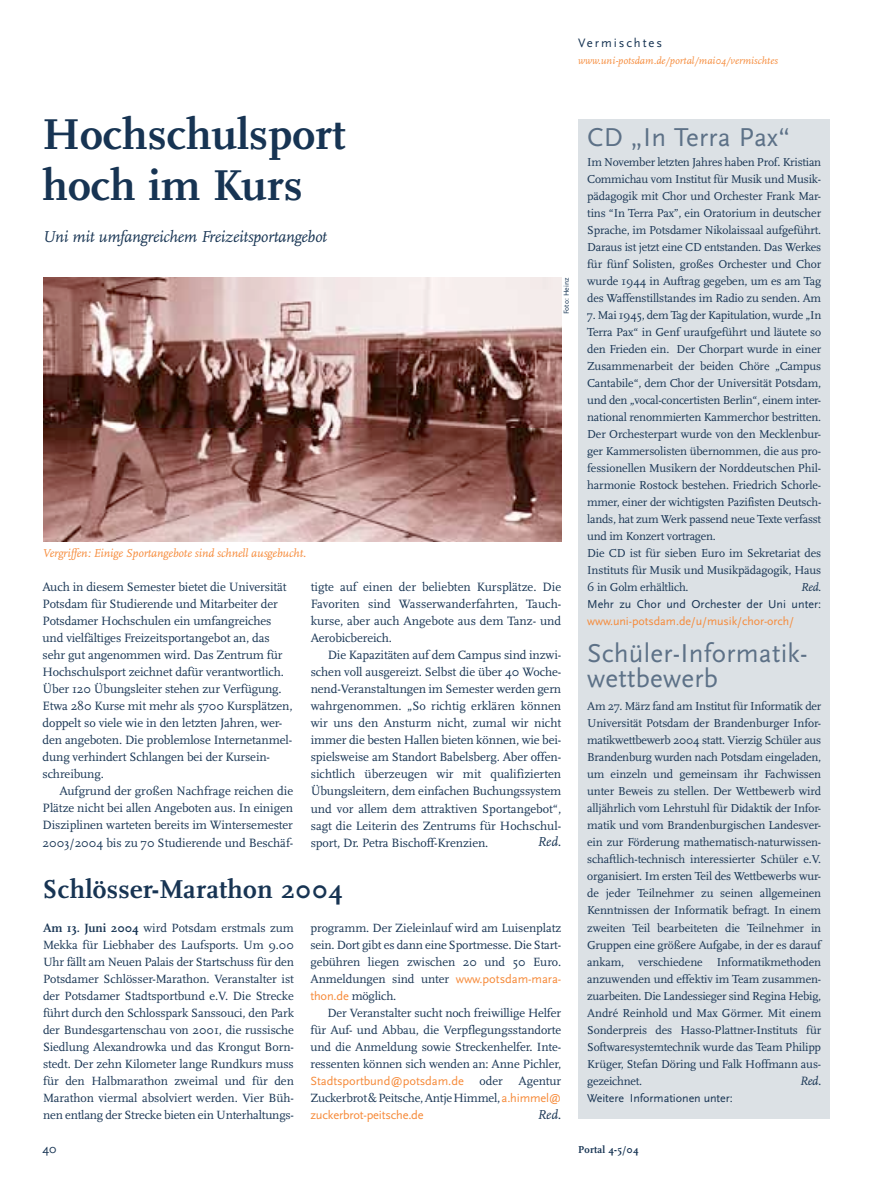
<style>
.page{position:relative;width:893px;height:1191px;background:#fff}
.page>*{position:absolute;margin:0;border:0;box-sizing:border-box;transform-origin:0 0}
.t1{font:700 45px/51px "Scala";color:#173453}
.t2{font:27px/25.5px "Scala Sans";letter-spacing:.01em;color:#5d7187}
.t3{font:700 27px "Scala";letter-spacing:.01em;color:#173453}
.t4{font:italic 16.5px "Scala";letter-spacing:-.015em;color:#173453}
.t5{font:italic 13.5px "Scala";color:#173453}
.t6{font:12.75px "Scala Sans";letter-spacing:.15em;color:#173453}
.t7{font:12.6px/17px "Scala";letter-spacing:-.01em;color:#173453;text-align:justify}
.t8{font:italic 12.6px "Scala";color:#173453}
.t9{font:12.45px/17px "Scala";letter-spacing:-.01em;color:#173453;text-align:justify}
.t10{font:12.45px "Scala Sans";letter-spacing:-.005em;color:#f68a39}
.t11{font:12px/17px "Scala";letter-spacing:-.01em;color:#173453;text-align:justify}
.t12{font:12px "Scala Sans";letter-spacing:.005em;color:#173453}
.t13{font:italic 12px "Scala";letter-spacing:-.005em;color:#f68a39}
.t14{font:12px "Scala Sans";letter-spacing:-.005em;color:#f68a39}
.t15{font:italic 12px "Scala";color:#173453}
.t16{font:italic 10.5px "Scala";letter-spacing:.005em;color:#f68a39}
.t17{font:700 10.5px "Scala";letter-spacing:.015em;color:#173453}
.t18{font:7.5px "Scala Sans";color:#173453}
.s1{font-family:"Scala Sans";color:#f68a39}
.s2{font-weight:700}
</style>
<div class="page">
<div style="left:579px;top:120px;width:251px;height:998px;background:#dce1e5"></div>
<img style="left:44px;top:277px;width:517px;height:265px">
<p class="t6" style="left:578px;top:36px;width:85px">Vermischtes</p>
<p class="t16" style="left:578px;top:55px;width:201px">www.uni-potsdam.de/portal/mai04/vermischtes</p>
<h1 class="t1" style="left:43px;top:109px;width:305px">Hochschulsport hoch im Kurs</h1>
<h3 class="t4" style="left:43px;top:228px;width:286px">Uni mit umfangreichem Freizeitsportangebot</h3>
<p class="t18" style="left:562px;top:314px;width:38px;rotate:-90deg">Foto: Heinz</p>
<p class="t13" style="left:43px;top:547px;width:265px">Vergriffen: Einige Sportangebote sind schnell ausgebucht.</p>
<p class="t7" style="left:43px;top:579px;width:251px;text-align:left">Auch in diesem Semester bietet die Universität Potsdam für Studierende und Mitarbeiter der Potsdamer Hochschulen ein umfangreiches und vielfältiges Freizeitsportangebot an, das sehr gut angenommen wird. Das Zentrum für Hochschulsport zeichnet dafür verantwortlich.<br>Über 120 Übungsleiter stehen zur Verfügung.<br>Etwa 280 Kurse mit mehr als 5700 Kursplätzen, doppelt so viele wie in den letzten Jahren, wer&shy;den angeboten. Die problemlose Internetanmel&shy;dung verhindert Schlangen bei der Kursein&shy;schreibung.</p>
<p class="t7" style="left:43px;top:783px;width:252px;text-indent:17px">Aufgrund der großen Nachfrage reichen die Plätze nicht bei allen Angeboten aus. In einigen Disziplinen warteten bereits im Wintersemester 2003/2004 bis zu 70 Studierende und Beschäf-</p>
<p class="t7" style="left:311px;top:579px;width:252px">tigte auf einen der beliebten Kursplätze. Die Favoriten sind Wasserwanderfahrten, Tauch&shy;kurse, aber auch Angebote aus dem Tanz- und Aerobicbereich.</p>
<p class="t7" style="left:311px;top:647px;width:252px;text-indent:17px">Die Kapazitäten auf dem Campus sind inzwi&shy;schen voll ausgereizt. Selbst die über 40 Woche&shy;nend-Veranstaltungen im Semester werden gern wahrgenommen. „So richtig erklären können wir uns den Ansturm nicht, zumal wir nicht immer die besten Hallen bieten können, wie bei&shy;spielsweise am Standort Babelsberg. Aber offen&shy;sichtlich überzeugen wir mit qualifizierten Übungsleitern, dem einfachen Buchungssystem und vor allem dem attraktiven Sportangebot“, sagt die Leiterin des Zentrums für Hochschul&shy;sport, Dr. Petra Bischoff-Krenzien.</p>
<p class="t5" style="left:537px;top:835px;width:25px">Red.</p>
<h2 class="t3" style="left:43px;top:873px;width:302px">Schlösser-Marathon 2004</h2>
<p class="t9" style="left:310px;top:919px;width:252px">programm. Der Zieleinlauf wird am Luisenplatz sein. Dort gibt es dann eine Sportmesse. Die Start&shy;gebühren liegen zwischen 20 und 50 Euro.<br>Anmeldungen sind unter <span class="s1">www.potsdam-mara&shy;thon.de</span> möglich.</p>
<p class="t9" style="left:310px;top:1004px;width:252px;text-indent:17px">Der Veranstalter sucht noch freiwillige Helfer für Auf- und Abbau, die Verpflegungsstandorte und die Anmeldung sowie Streckenhelfer. Inte&shy;ressenten können sich wenden an: Anne Pichler,</p>
<p class="t10" style="left:310px;top:1073px;width:155px">Stadtsportbund@potsdam.de</p>
<p class="t9" style="left:480px;top:1072px;width:25px">oder</p>
<p class="t9" style="left:43px;top:919px;width:252px"><span class="s2">Am 13. Juni 2004</span> wird Potsdam erstmals zum Mekka für Liebhaber des Laufsports. Um 9.00<br>Uhr fällt am Neuen Palais der Startschuss für den Potsdamer Schlösser-Marathon. Veranstalter ist der Potsdamer Stadtsportbund e.V. Die Strecke führt durch den Schlosspark Sanssouci, den Park der Bundesgartenschau von 2001, die russische Siedlung Alexandrowka und das Krongut Born&shy;stedt. Der zehn Kilometer lange Rundkurs muss für den Halbmarathon zweimal und für den Marathon viermal absolviert werden. Vier Büh&shy;nen entlang der Strecke bieten ein Unterhaltungs-</p>
<p class="t9" style="left:310px;top:1072px;width:252px;text-align:right">Agentur<br>Zuckerbrot &amp; Peitsche, Antje Himmel, <span class="s1">a.himmel@</span></p>
<p class="t10" style="left:310px;top:1107px;width:115px">zuckerbrot-peitsche.de</p>
<p class="t5" style="left:537px;top:1107px;width:25px">Red.</p>
<p class="t6" style="left:43px;top:1141px;width:15px">40</p>
<h2 class="t2" style="left:587px;top:125px;width:204px">CD „In Terra Pax“</h2>
<p class="t11" style="left:587px;top:154px;width:236px">Im November letzten Jahres haben Prof. Kristian Commichau vom Institut für Musik und Musik&shy;pädagogik mit Chor und Orchester Frank Mar&shy;tins “In Terra Pax”, ein Oratorium in deutscher Sprache, im Potsdamer Nikolaissaal aufgeführt.<br>Daraus ist jetzt eine CD entstanden. Das Werkes für fünf Solisten, großes Orchester und Chor wurde 1944 in Auftrag gegeben, um es am Tag des Waffenstillstandes im Radio zu senden. Am</p>
<p class="t11" style="left:587px;top:307px;width:236px;text-align:left">7. Mai 1945, dem Tag der Kapitulation, wurde „In Terra Pax“ in Genf uraufgeführt und läutete so den Frieden ein. Der Chorpart wurde in einer Zusammenarbeit der beiden Chöre „Campus Cantabile“, dem Chor der Universität Potsdam, und den „vocal-concertisten Berlin“, einem inter&shy;national renommierten Kammerchor bestritten.<br>Der Orchesterpart wurde von den Mecklenbur&shy;ger Kammersolisten übernommen, die aus pro&shy;fessionellen Musikern der Norddeutschen Phil&shy;harmonie Rostock bestehen. Friedrich Schorle&shy;mmer, einer der wichtigsten Pazifisten Deutsch&shy;lands, hat zum Werk passend neue Texte verfasst und im Konzert vortragen.<br>Die CD ist für sieben Euro im Sekretariat des Instituts für Musik und Musikpädagogik, Haus 6 in Golm erhältlich.</p>
<p class="t15" style="left:801px;top:581px;width:22px">Red.</p>
<p class="t12" style="left:587px;top:598px;width:236px">Mehr zu Chor und Orchester der Uni unter:</p>
<p class="t14" style="left:587px;top:615px;width:208px">www.uni-potsdam.de/u/musik/chor-orch/</p>
<h2 class="t2" style="left:587px;top:641px;width:222px">Schüler-Informatik&shy;wettbewerb</h2>
<p class="t11" style="left:587px;top:698px;width:236px">Am 27. März fand am Institut für Informatik der Universität Potsdam der Brandenburger Infor&shy;matikwettbewerb 2004 statt. Vierzig Schüler aus Brandenburg wurden nach Potsdam eingeladen, um einzeln und gemeinsam ihr Fachwissen unter Beweis zu stellen. Der Wettbewerb wird alljährlich vom Lehrstuhl für Didaktik der Infor&shy;matik und vom Brandenburgischen Landesver&shy;ein zur Förderung mathematisch-naturwissen&shy;schaftlich-technisch interessierter Schüler e.V. organisiert. Im ersten Teil des Wettbewerbs wur&shy;de jeder Teilnehmer zu seinen allgemeinen Kenntnissen der Informatik befragt. In einem zweiten Teil bearbeiteten die Teilnehmer in Gruppen eine größere Aufgabe, in der es darauf ankam, verschiedene Informatikmethoden anzuwenden und effektiv im Team zusammen&shy;zuarbeiten. Die Landessieger sind Regina Hebig, André Reinhold und Max Görmer. Mit einem Sonderpreis des Hasso-Plattner-Instituts für Softwaresystemtechnik wurde das Team Philipp Krüger, Stefan Döring und Falk Hoffmann aus&shy;gezeichnet.</p>
<p class="t8" style="left:800px;top:1074px;width:23px">Red.</p>
<p class="t12" style="left:587px;top:1091px;width:147px">Weitere Informationen unter:</p>
<p class="t17" style="left:578px;top:1143px;width:62px">Portal 4-5/04</p>
</div>
